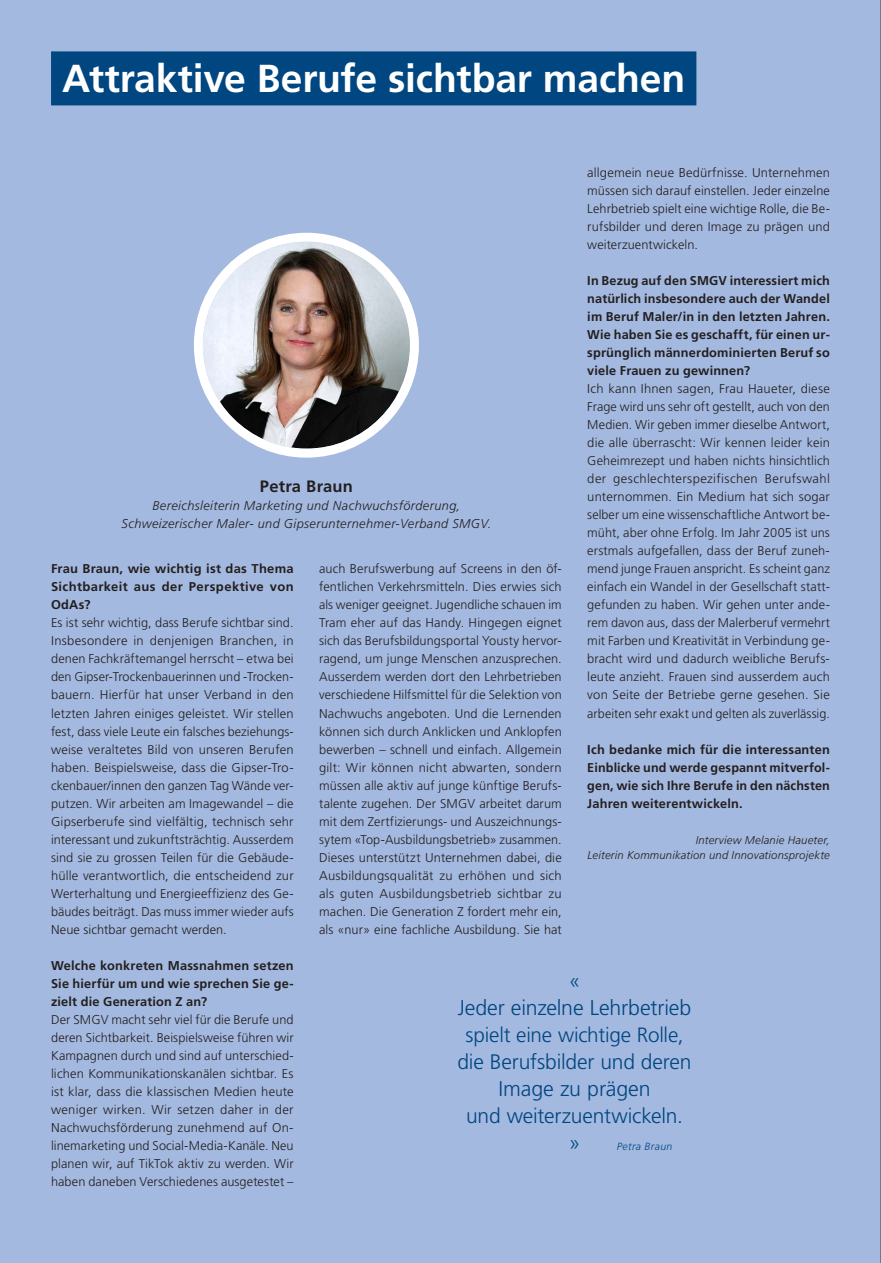
<style>
.page{position:relative;width:881px;height:1263px;background:#fff}
.page>*{position:absolute;margin:0;border:0;box-sizing:border-box;transform-origin:0 0}
.t1{font:700 39px "Frutiger LT Std";letter-spacing:-.005em;color:#fff}
.t2{font:300 21.3px "Frutiger LT Std";letter-spacing:-.005em;color:#004680}
.t3{font:300 21px "Frutiger LT Std";letter-spacing:-.01em;color:#004680}
.t4{font:300 20.7px "Frutiger LT Std";letter-spacing:-.01em;color:#004680}
.t5{font:700 16.5px "Frutiger LT Std";letter-spacing:.015em;color:#231f20}
.t6{font:300 12.75px/18px "Frutiger LT Std";letter-spacing:.005em;color:#231f20;text-align:justify}
.t7{font:700 12.75px/18px "Frutiger LT Std";letter-spacing:.015em;color:#231f20;text-align:justify}
.t8{font:italic 300 12.75px/18px "Frutiger LT Std";letter-spacing:.03em;color:#231f20;text-align:center}
.t9{font:italic 300 11.25px/15px "Frutiger LT Std";letter-spacing:.02em;color:#231f20;text-align:right}
.t10{font:italic 300 10.5px "Frutiger LT Std";letter-spacing:.04em;color:#004680}
.s1{font-style:normal;font-size:21px}
</style>
<div class="page">
<div style="left:0;top:0;width:880px;height:1263px;background:#a4b9df"></div>
<img style="left:203px;top:242px;width:207px;height:207px;border-radius:103px">
<div style="left:194px;top:233px;width:225px;height:225px;border:9px solid #fff;border-radius:50%"></div>
<div style="left:51px;top:51px;width:645px;height:54px;background:#004680"></div>
<hr style="left:880px;top:0;width:1px;height:1263px;background:#231f20">
<h1 class="t1" style="left:62px;top:55px;width:624px">Attraktive Berufe sichtbar machen</h1>
<p class="t6" style="left:587px;top:164px;width:244px">allgemein neue Bedürfnisse. Unternehmen müssen sich darauf einstellen. Jeder einzelne Lehrbetrieb spielt eine wichtige Rolle, die Be&shy;rufsbilder und deren Image zu prägen und weiterzuentwickeln.</p>
<p class="t7" style="left:587px;top:272px;width:244px">In Bezug auf den SMGV interessiert mich natürlich insbesondere auch der Wandel im Beruf Maler/in in den letzten Jahren.<br>Wie haben Sie es geschafft, für einen ur&shy;sprünglich männerdominierten Beruf so viele Frauen zu gewinnen?</p>
<p class="t6" style="left:587px;top:380px;width:244px">Ich kann Ihnen sagen, Frau Haueter, diese Frage wird uns sehr oft gestellt, auch von den Medien. Wir geben immer dieselbe Antwort, die alle überrascht: Wir kennen leider kein Geheimrezept und haben nichts hinsichtlich der geschlechterspezifischen Berufswahl unternommen. Ein Medium hat sich sogar selber um eine wissenschaftliche Antwort be&shy;müht, aber ohne Erfolg. Im Jahr 2005 ist uns erstmals aufgefallen, dass der Beruf zuneh&shy;mend junge Frauen anspricht. Es scheint ganz einfach ein Wandel in der Gesellschaft statt&shy;gefunden zu haben. Wir gehen unter ande&shy;rem davon aus, dass der Malerberuf vermehrt mit Farben und Kreativität in Verbindung ge&shy;bracht wird und dadurch weibliche Berufs&shy;leute anzieht. Frauen sind ausserdem auch von Seite der Betriebe gerne gesehen. Sie arbeiten sehr exakt und gelten als zuverlässig.</p>
<p class="t7" style="left:587px;top:740px;width:244px">Ich bedanke mich für die interessanten Einblicke und werde gespannt mitverfol&shy;gen, wie sich Ihre Berufe in den nächsten Jahren weiterentwickeln.</p>
<p class="t9" style="left:587px;top:832px;width:244px">Interview Melanie Haueter,<br>Leiterin Kommunikation und Innovationsprojekte</p>
<p class="t5" style="left:260px;top:477px;width:94px">Petra Braun</p>
<p class="t8" style="left:121px;top:497px;width:371px">Bereichsleiterin Marketing und Nachwuchsförderung,<br>Schweizerischer Maler- und Gipserunternehmer-Verband SMGV.</p>
<p class="t6" style="left:319px;top:560px;width:244px">auch Berufswerbung auf Screens in den öf&shy;fentlichen Verkehrsmitteln. Dies erwies sich als weniger geeignet. Jugendliche schauen im Tram eher auf das Handy. Hingegen eignet sich das Berufsbildungsportal Yousty hervor&shy;ragend, um junge Menschen anzusprechen.<br>Ausserdem werden dort den Lehrbetrieben verschiedene Hilfsmittel für die Selektion von Nachwuchs angeboten. Und die Lernenden können sich durch Anklicken und Anklopfen bewerben – schnell und einfach. Allgemein gilt: Wir können nicht abwarten, sondern müssen alle aktiv auf junge künftige Berufs&shy;talente zugehen. Der SMGV arbeitet darum mit dem Zertfizierungs- und Auszeichnungs&shy;sytem «Top-Ausbildungsbetrieb» zusammen.<br>Dieses unterstützt Unternehmen dabei, die Ausbildungsqualität zu erhöhen und sich als guten Ausbildungsbetrieb sichtbar zu machen. Die Generation Z fordert mehr ein, als «nur» eine fachliche Ausbildung. Sie hat</p>
<p class="t7" style="left:51px;top:560px;width:244px">Frau Braun, wie wichtig ist das Thema Sichtbarkeit aus der Perspektive von OdAs?</p>
<p class="t6" style="left:51px;top:614px;width:244px">Es ist sehr wichtig, dass Berufe sichtbar sind.<br>Insbesondere in denjenigen Branchen, in denen Fachkräftemangel herrscht – etwa bei den Gipser-Trockenbauerinnen und -Trocken&shy;bauern. Hierfür hat unser Verband in den letzten Jahren einiges geleistet. Wir stellen fest, dass viele Leute ein falsches beziehungs&shy;weise veraltetes Bild von unseren Berufen haben. Beispielsweise, dass die Gipser-Tro&shy;ckenbauer/innen den ganzen Tag Wände ver&shy;putzen. Wir arbeiten am Imagewandel – die Gipserberufe sind vielfältig, technisch sehr interessant und zukunftsträchtig. Ausserdem sind sie zu grossen Teilen für die Gebäude&shy;hülle verantwortlich, die entscheidend zur Werterhaltung und Energieeffizienz des Ge&shy;bäudes beiträgt. Das muss immer wieder aufs Neue sichtbar gemacht werden.</p>
<p class="t7" style="left:51px;top:956px;width:244px">Welche konkreten Massnahmen setzen Sie hierfür um und wie sprechen Sie ge&shy;zielt die Generation Z an?</p>
<p class="t6" style="left:51px;top:1010px;width:244px">Der SMGV macht sehr viel für die Berufe und deren Sichtbarkeit. Beispielsweise führen wir Kampagnen durch und sind auf unterschied&shy;lichen Kommunikationskanälen sichtbar. Es ist klar, dass die klassischen Medien heute weniger wirken. Wir setzen daher in der Nachwuchsförderung zunehmend auf On&shy;linemarketing und Social-Media-Kanäle. Neu planen wir, auf TikTok aktiv zu werden. Wir haben daneben Verschiedenes ausgetestet –</p>
<h3 class="t3" style="left:568px;top:968px;width:13px">«</h3>
<h2 class="t2" style="left:457px;top:995px;width:235px">Jeder einzelne Lehrbetrieb</h2>
<h3 class="t4" style="left:465px;top:1023px;width:219px">spielt eine wichtige Rolle,</h3>
<h3 class="t3" style="left:457px;top:1049px;width:235px">die Berufsbilder und deren</h3>
<h2 class="t2" style="left:498px;top:1076px;width:154px">Image zu prägen</h2>
<h3 class="t3" style="left:466px;top:1103px;width:218px">und weiterzuentwickeln.</h3>
<p class="t10" style="left:568px;top:1140px;width:105px"><span class="s1">»</span> Petra Braun</p>
</div>
